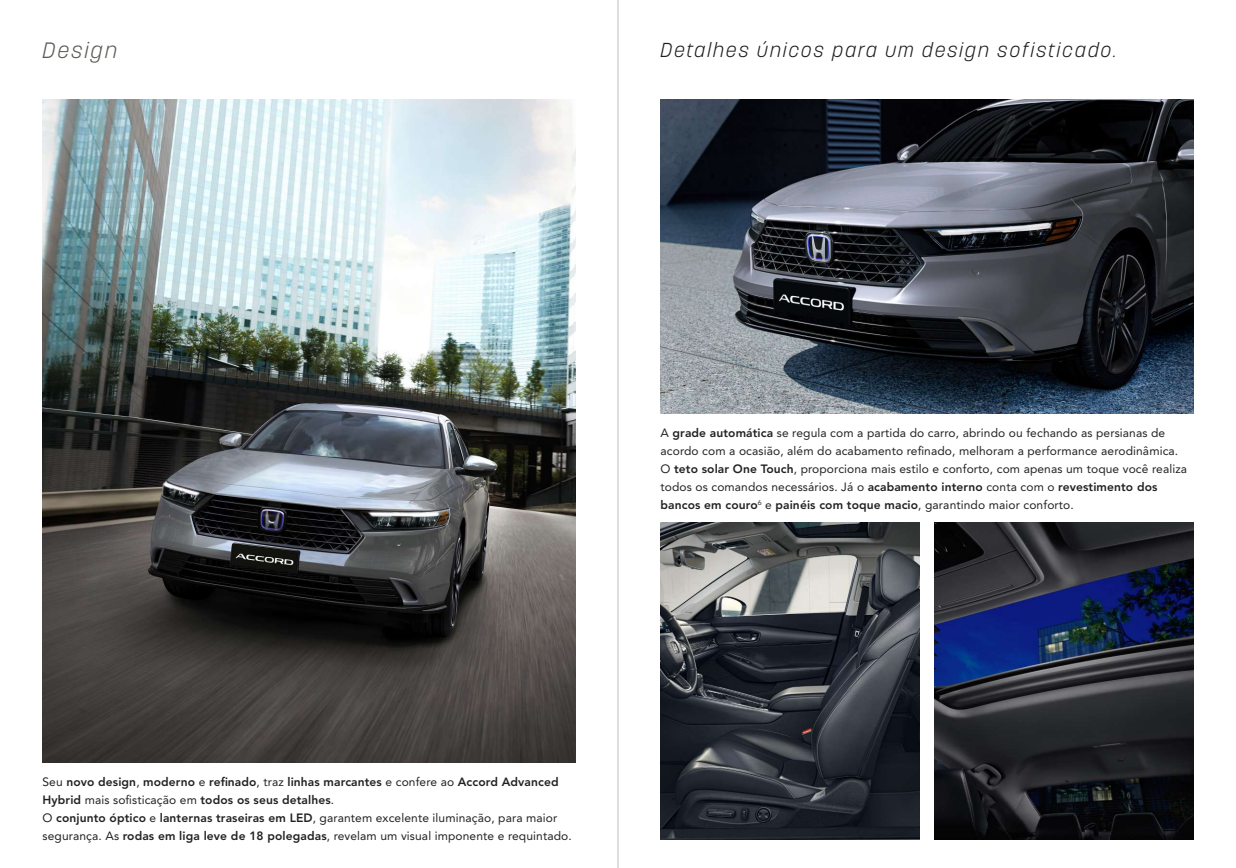
<style>
.page{position:relative;width:1236px;height:868px;background:#fff}
.page>*{position:absolute;margin:0;border:0;box-sizing:border-box;transform-origin:0 0}
.t1{font:italic 300 22px "Korolev";letter-spacing:.1em;color:#585953}
.t2{font:italic 300 20px "Korolev";letter-spacing:.1em;color:#1c1b1c}
.t3{font:12px/18px "Avenir LT Std";letter-spacing:.01em;color:#232324}
.t4{font:800 12px/18px "Avenir LT Std";letter-spacing:.01em;color:#222223}
.s1{font-weight:800;color:#222223}
.s2{font-weight:400}
</style>
<div class="page">
<img style="left:43px;top:99px;width:532px;height:663px">
<img style="left:934px;top:522px;width:259px;height:317px">
<img style="left:660px;top:99px;width:533px;height:314px">
<img style="left:660px;top:522px;width:260px;height:317px">
<hr style="left:618px;top:0;width:1px;height:867px;background:#bbbdbf">
<h1 class="t1" style="left:43px;top:36px;width:76px">Design</h1>
<h2 class="t2" style="left:660px;top:37px;width:458px">Detalhes únicos para um design sofisticado.</h2>
<p class="t3" style="left:660px;top:423px;width:528px">A <span class="s1">grade automática</span> se regula com a partida do carro, abrindo ou fechando as persianas de acordo com a ocasião, além do acabamento refinado, melhoram a performance aerodinâmica.<br>O <span class="s1">teto solar One Touch</span>, proporciona mais estilo e conforto, com apenas um toque você realiza todos os comandos necessários. Já o <span class="s1">acabamento interno</span> conta com o <span class="s1">revestimento dos bancos em couro</span><sup>6</sup> e <span class="s1">painéis com toque macio</span>, garantindo maior conforto.</p>
<p class="t4" style="left:43px;top:772px;width:531px"><span class="s2">Seu</span> novo design<span class="s2">,</span> moderno <span class="s2">e</span> refinado<span class="s2">, traz</span> linhas marcantes <span class="s2">e confere ao</span> Accord Advanced Hybrid <span class="s2">mais sofisticação em</span> todos os seus detalhes<span class="s2">.<br>O</span> conjunto óptico <span class="s2">e</span> lanternas traseiras em LED<span class="s2">, garantem excelente iluminação, para maior segurança. As</span> rodas em liga leve de 18 polegadas<span class="s2">, revelam um visual imponente e requintado.</span></p>
</div>
